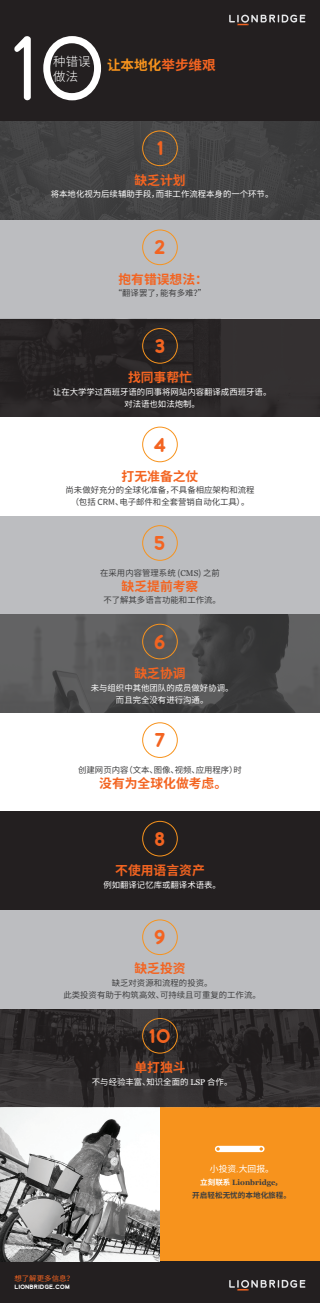
<style>
.page{position:relative;width:320px;height:1303px;background:#231f20}
.page>*{position:absolute;margin:0;border:0;box-sizing:border-box;transform-origin:0 0}
.Lion_Body{font:300 85.48px "Lionbridge Sans";color:#fff}
.Lion_Body-2{font:700 18.96px "Lionbridge Sans";color:#f36421}
.t1{font:700 13.6px "Noto Sans CJ Ksc";color:#f7931d}
.t2{font:700 12.8px "Noto Sans CJ Ksc";color:#f36421}
.t3{font:300 12.4px "Noto Sans CJ Ksc";color:#fff}
.t4{font:8.8px "Noto Sans CJ Ksc";color:#fff}
.t5{font:8.4px/12px "Noto Sans CJ Ksc";color:#3e3e3f;text-align:center}
.t6{font:8.4px/12px "Noto Sans CJ Ksc";color:#fff;text-align:center}
.t7{font:700 7.6px/12.8px "Noto Sans CJ Ksc";color:#3e3e3f;text-align:center}
.t8{font:7.16px "Noto Sans CJ Ksc";color:#f36421;scale:1.04 1}
.t9{font:700 5.84px "Lionbridge Sans";color:#fff}
.s1{color:#f36421}
.s2{font-family:"Georgia"}
.s3{font-size:4.8px}
.s4{color:#fff}
</style>
<div class="page">
<svg style="left:229px;top:15px;width:76px;height:10px"></svg>
<img style="left:0;top:121px;width:320px;height:99px">
<svg style="left:229px;top:1280px;width:76px;height:10px"></svg>
<div style="left:0;top:1107px;width:320px;height:154px;background:#f7931d"></div>
<svg style="left:215px;top:1146px;width:50px;height:6px"></svg>
<img style="left:0;top:1107px;width:160px;height:154px">
<div style="left:142px;top:131px;width:36px;height:35px;border:1px solid #f7931d;border-radius:50%"></div>
<div style="left:0;top:220px;width:320px;height:99px;background:#bcbdc0"></div>
<div style="left:142px;top:230px;width:36px;height:35px;border:1px solid #f7931d;border-radius:50%"></div>
<img style="left:0;top:319px;width:320px;height:98px">
<div style="left:142px;top:328px;width:36px;height:36px;border:1px solid #f7931d;border-radius:50%"></div>
<div style="left:0;top:417px;width:320px;height:99px;background:#fff"></div>
<div style="left:142px;top:427px;width:36px;height:35px;border:1px solid #f7931d;border-radius:50%"></div>
<div style="left:0;top:516px;width:320px;height:98px;background:#bcbdc0"></div>
<div style="left:142px;top:525px;width:36px;height:36px;border:1px solid #f7931d;border-radius:50%"></div>
<img style="left:0;top:614px;width:320px;height:99px">
<div style="left:142px;top:624px;width:36px;height:35px;border:1px solid #f7931d;border-radius:50%"></div>
<div style="left:0;top:713px;width:320px;height:98px;background:#fff"></div>
<div style="left:142px;top:722px;width:36px;height:36px;border:1px solid #f7931d;border-radius:50%"></div>
<div style="left:142px;top:821px;width:36px;height:35px;border:1px solid #f7931d;border-radius:50%"></div>
<img style="left:0;top:1009px;width:320px;height:98px">
<div style="left:0;top:910px;width:320px;height:99px;background:#bcbdc0"></div>
<div style="left:142px;top:1018px;width:36px;height:35px;border:1px solid #f7931d;border-radius:50%"></div>
<div style="left:142px;top:919px;width:36px;height:36px;border:1px solid #f7931d;border-radius:50%"></div>
<p class="Lion_Body" style="left:8px;top:7px;width:101px">10</p>
<p class="t3" style="left:53px;top:54px;width:39px">种错误</p>
<p class="t1" style="left:107px;top:57px;width:110px">让本地化<span class="s1">举步维艰</span></p>
<p class="t3" style="left:53px;top:70px;width:26px">做法</p>
<p class="Lion_Body-2" style="left:156px;top:135px;width:9px">1</p>
<p class="t2" style="left:134px;top:173px;width:53px">缺乏计划</p>
<p class="t6" style="left:51px;top:188px;width:224px">将本地化视为后续辅助手段，而非工作流程本身的一个环节。</p>
<p class="Lion_Body-2" style="left:153px;top:234px;width:15px">2</p>
<p class="t2" style="left:118px;top:272px;width:91px">抱有错误想法：</p>
<p class="t5" style="left:114px;top:287px;width:94px">“翻译罢了，能有多难？”</p>
<p class="Lion_Body-2" style="left:154px;top:333px;width:13px">3</p>
<p class="t2" style="left:128px;top:370px;width:65px">找同事帮忙</p>
<p class="t6" style="left:53px;top:386px;width:220px">让在大学学过西班牙语的同事将网站内容翻译成西班牙语。</p>
<p class="t6" style="left:124px;top:398px;width:77px">对法语也如法炮制。</p>
<p class="Lion_Body-2" style="left:153px;top:431px;width:14px">4</p>
<p class="t2" style="left:122px;top:469px;width:78px">打无准备之仗</p>
<p class="t5" style="left:66px;top:484px;width:191px">尚未做好充分的全球化准备，不具备相应架构和流程（包括 CRM、电子邮件和全套营销自动化工具）。</p>
<p class="Lion_Body-2" style="left:154px;top:530px;width:14px">5</p>
<p class="t5" style="left:100px;top:567px;width:121px">在采用内容管理系统 (<span class="s2">CMS</span>) 之前</p>
<p class="t2" style="left:122px;top:579px;width:78px">缺乏提前考察</p>
<p class="t5" style="left:103px;top:594px;width:119px">不了解其多语言功能和工作流。</p>
<p class="Lion_Body-2" style="left:154px;top:628px;width:14px">6</p>
<p class="t2" style="left:134px;top:666px;width:53px">缺乏协调</p>
<p class="t6" style="left:91px;top:682px;width:144px">未与组织中其他团队的成员做好协调。而且完全没有进行沟通。</p>
<p class="Lion_Body-2" style="left:154px;top:727px;width:14px">7</p>
<p class="t5" style="left:78px;top:764px;width:165px">创建网页内容（文本、图像、视频、应用程序）时</p>
<p class="t2" style="left:99px;top:776px;width:130px">没有为全球化做考虑。</p>
<p class="Lion_Body-2" style="left:154px;top:825px;width:14px">8</p>
<p class="t2" style="left:115px;top:863px;width:91px">不使用语言资产</p>
<p class="t6" style="left:103px;top:879px;width:119px">例如翻译记忆库或翻译术语表。</p>
<p class="Lion_Body-2" style="left:154px;top:924px;width:14px">9</p>
<p class="t2" style="left:134px;top:961px;width:53px">缺乏投资</p>
<p class="t5" style="left:63px;top:977px;width:199px">缺乏对资源和流程的投资。<br>此类投资有助于构筑高效、可持续且可重复的工作流。</p>
<p class="Lion_Body-2" style="left:148px;top:1022px;width:25px">10</p>
<p class="t2" style="left:134px;top:1060px;width:53px">单打独斗</p>
<p class="t6" style="left:92px;top:1076px;width:142px">不与经验丰富、知识全面的 <span class="s2">LSP</span> 合作。</p>
<p class="t8" style="left:14px;top:1274px;width:59px">想了解更多信息？</p>
<p class="t9" style="left:14px;top:1282px;width:57px">LIONBRIDGE.COM</p>
<p class="t4" style="left:210px;top:1164px;width:66px">小投资<span class="s3">，</span>大回报。</p>
<p class="t7" style="left:192px;top:1176px;width:100px"><span class="s4">立刻联系</span> <span class="s2">Lionbridge</span>，<br>开启轻松无忧的本地化旅程。</p>
</div>
